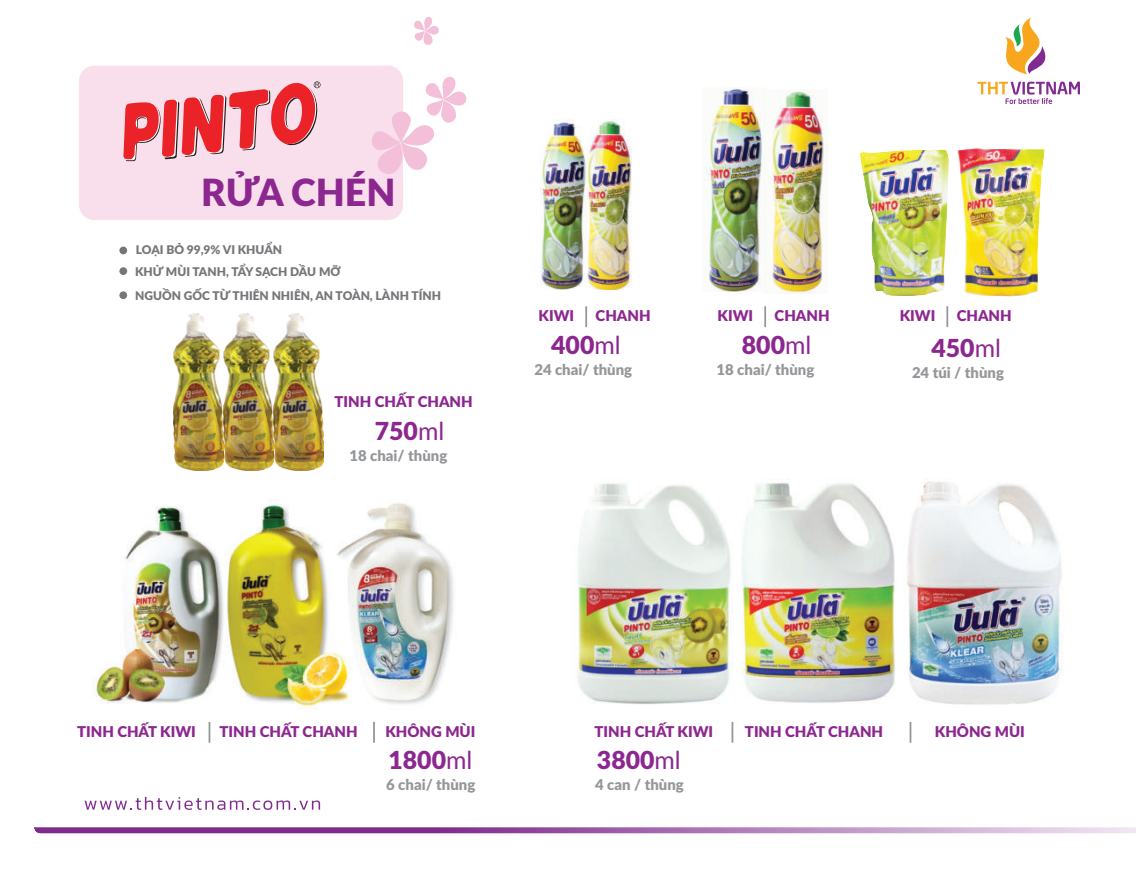
<style>
.page{position:relative;width:1140px;height:869px;background:#fff}
.page>*{position:absolute;margin:0;border:0;box-sizing:border-box;transform-origin:0 0}
.t1{font:900 37.45px "Lato";color:#8c278f}
.t2{font:900 24.85px "Lato";color:#8c278f}
.t3{font:900 14.88px "Lato";color:#8c278f}
.t4{font:900 14.88px "Lato";color:#95979a}
.t5{font:900 11.9px/21.9px "Lato";color:#757679}
.s1{font-weight:400}
</style>
<div class="page">
<svg style="left:414px;top:17px;width:25px;height:28px"></svg>
<svg style="left:85px;top:796px;width:235px;height:13px"></svg>
<div style="left:79px;top:66px;width:324px;height:154px;background:#f8dfeb;border-radius:15px"></div>
<div style="left:119px;top:246px;width:8px;height:8px;background:#757679;border-radius:50%"></div>
<div style="left:119px;top:267px;width:8px;height:8px;background:#757679;border-radius:50%"></div>
<div style="left:119px;top:291px;width:8px;height:8px;background:#757679;border-radius:50%"></div>
<svg style="left:977px;top:81px;width:103px;height:23px"></svg>
<svg style="left:1005px;top:17px;width:41px;height:57px"></svg>
<svg style="left:34px;top:827px;width:1102px;height:6px;background:#a86eb2"></svg>
<img style="left:957px;top:148px;width:88px;height:148px">
<hr style="left:909px;top:721px;width:2px;height:21px;background:#939598">
<hr style="left:731px;top:721px;width:2px;height:21px;background:#939598">
<hr style="left:764px;top:306px;width:2px;height:21px;background:#939598">
<hr style="left:585px;top:306px;width:2px;height:21px;background:#939598">
<hr style="left:946px;top:306px;width:2px;height:21px;background:#939598">
<hr style="left:373px;top:721px;width:2px;height:21px;background:#939598">
<svg style="left:209px;top:721px;width:1px;height:21px"></svg>
<img style="left:94px;top:500px;width:360px;height:206px">
<img style="left:174px;top:313px;width:149px;height:157px">
<img style="left:577px;top:481px;width:487px;height:224px">
<img style="left:540px;top:119px;width:92px;height:170px">
<svg style="left:123px;top:81px;width:197px;height:80px"></svg>
<img style="left:767px;top:91px;width:61px;height:202px">
<img style="left:705px;top:88px;width:60px;height:203px">
<img style="left:860px;top:149px;width:89px;height:147px">
<svg style="left:372px;top:74px;width:95px;height:100px"></svg>
<h1 class="t1" style="left:201px;top:164px;width:196px">RỬA CHÉN</h1>
<p class="t5" style="left:135px;top:238px;width:207px">LOẠI BỎ 99,9% VI KHUẨN<br>KHỬ MÙI TANH, TẨY SẠCH DẦU MỠ</p>
<p class="t5" style="left:135px;top:283px;width:307px">NGUỒN GỐC TỪ THIÊN NHIÊN, AN TOÀN, LÀNH TÍNH</p>
<p class="t3" style="left:335px;top:390px;width:140px">TINH CHẤT CHANH</p>
<h2 class="t2" style="left:375px;top:412px;width:71px">750<span class="s1">ml</span></h2>
<p class="t4" style="left:349px;top:444px;width:99px">18 chai/ thùng</p>
<p class="t3" style="left:539px;top:304px;width:37px">KIWI</p>
<p class="t3" style="left:596px;top:304px;width:57px">CHANH</p>
<p class="t3" style="left:718px;top:304px;width:37px">KIWI</p>
<p class="t3" style="left:774px;top:304px;width:57px">CHANH</p>
<p class="t3" style="left:900px;top:304px;width:37px">KIWI</p>
<p class="t3" style="left:957px;top:304px;width:57px">CHANH</p>
<h2 class="t2" style="left:551px;top:326px;width:71px">400<span class="s1">ml</span></h2>
<p class="t4" style="left:534px;top:358px;width:99px">24 chai/ thùng</p>
<h2 class="t2" style="left:742px;top:326px;width:71px">800<span class="s1">ml</span></h2>
<p class="t4" style="left:716px;top:358px;width:99px">18 chai/ thùng</p>
<h2 class="t2" style="left:931px;top:329px;width:71px">450<span class="s1">ml</span></h2>
<p class="t4" style="left:912px;top:361px;width:94px">24 túi / thùng</p>
<p class="t3" style="left:77px;top:720px;width:120px">TINH CHẤT KIWI</p>
<p class="t3" style="left:219px;top:720px;width:140px">TINH CHẤT CHANH</p>
<p class="t3" style="left:385px;top:720px;width:91px">KHÔNG MÙI</p>
<p class="t3" style="left:594px;top:719px;width:120px">TINH CHẤT KIWI</p>
<p class="t3" style="left:745px;top:719px;width:140px">TINH CHẤT CHANH</p>
<p class="t3" style="left:935px;top:719px;width:91px">KHÔNG MÙI</p>
<h2 class="t2" style="left:388px;top:740px;width:85px">1800<span class="s1">ml</span></h2>
<p class="t4" style="left:386px;top:772px;width:91px">6 chai/ thùng</p>
<h2 class="t2" style="left:597px;top:740px;width:85px">3800<span class="s1">ml</span></h2>
<p class="t4" style="left:595px;top:772px;width:90px">4 can / thùng</p>
</div>
